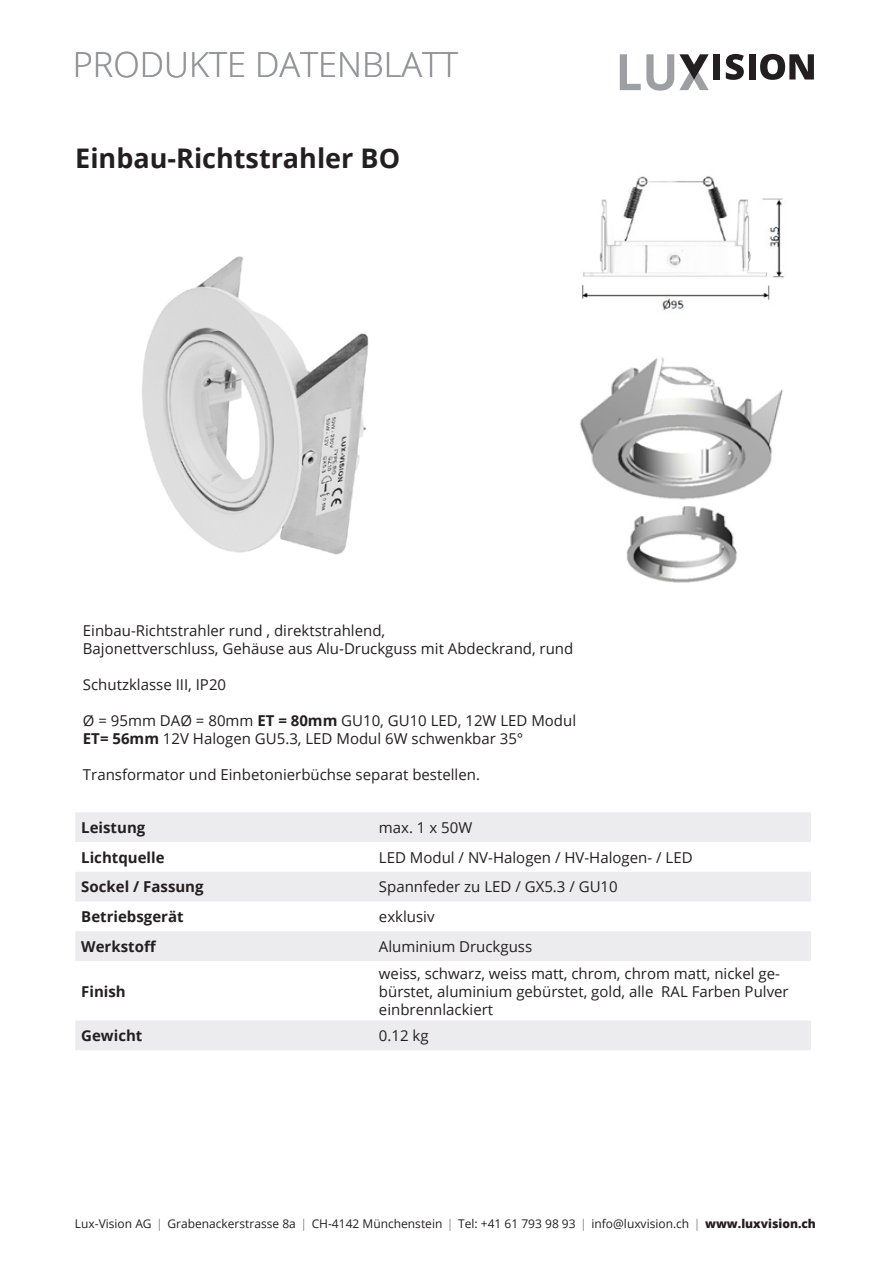
<style>
.page{position:relative;width:893px;height:1263px;background:#fff}
.page>*{position:absolute;margin:0;border:0;box-sizing:border-box;transform-origin:0 0}
.t1{font:300 34.5px "Open Sans";color:#939598}
.Produktname{font:700 27px "Open Sans";color:#231f20}
.Beschrieb{font:15px/18px "Open Sans";color:#231f20}
.t2{font:700 15px "Open Sans";color:#231f20}
.t3{font:12px "Open Sans";color:#231f20}
.s1{font-weight:700}
.s2{font-weight:800}
</style>
<div class="page">
<svg style="left:620px;top:54px;width:89px;height:37px"></svg>
<div style="left:713px;top:54px;width:7px;height:26px;background:#231f20"></div>
<svg style="left:726px;top:54px;width:18px;height:26px"></svg>
<div style="left:749px;top:54px;width:7px;height:26px;background:#231f20"></div>
<svg style="left:760px;top:54px;width:54px;height:26px"></svg>
<img style="left:142px;top:256px;width:227px;height:299px">
<svg style="left:75px;top:812px;width:736px;height:238px;fill:#f4f4f5"></svg>
<img style="left:580px;top:357px;width:203px;height:226px">
<img style="left:582px;top:176px;width:202px;height:135px">
<h1 class="t1" style="left:73px;top:41px;width:387px">PRODUKTE DATENBLATT</h1>
<p class="Produktname" style="left:75px;top:140px;width:326px">Einbau-Richtstrahler BO</p>
<p class="Beschrieb" style="left:83px;top:621px;width:304px">Einbau-Richtstrahler rund , direktstrahlend,</p>
<p class="Beschrieb" style="left:83px;top:639px;width:492px">Bajonettverschluss, Gehäuse aus Alu-Druckguss mit Abdeckrand, rund</p>
<p class="Beschrieb" style="left:83px;top:675px;width:145px">Schutzklasse III, IP20</p>
<p class="Beschrieb" style="left:83px;top:711px;width:495px">Ø = 95mm DAØ = 80mm <span class="s1">ET = 80mm</span> GU10, GU10 LED, 12W LED Modul</p>
<p class="Beschrieb" style="left:83px;top:729px;width:442px"><span class="s1">ET= 56mm</span> 12V Halogen GU5.3, LED Modul 6W schwenkbar 35°</p>
<p class="Beschrieb" style="left:83px;top:765px;width:399px">Transformator und Einbetonierbüchse separat bestellen.</p>
<p class="t2" style="left:81px;top:817px;width:66px">Leistung</p>
<p class="Beschrieb" style="left:379px;top:818px;width:95px">max. 1 x 50W</p>
<p class="t2" style="left:81px;top:846px;width:85px">Lichtquelle</p>
<p class="Beschrieb" style="left:379px;top:848px;width:315px">LED Modul / NV-Halogen / HV-Halogen- / LED</p>
<p class="t2" style="left:81px;top:876px;width:124px">Sockel / Fassung</p>
<p class="Beschrieb" style="left:379px;top:877px;width:240px">Spannfeder zu LED / GX5.3 / GU10</p>
<p class="t2" style="left:81px;top:906px;width:104px">Betriebsgerät</p>
<p class="Beschrieb" style="left:379px;top:907px;width:57px">exklusiv</p>
<p class="t2" style="left:81px;top:936px;width:77px">Werkstoff</p>
<p class="Beschrieb" style="left:379px;top:937px;width:155px">Aluminium Druckguss</p>
<p class="t2" style="left:81px;top:980px;width:46px">Finish</p>
<p class="Beschrieb" style="left:379px;top:964px;width:411px">weiss, schwarz, weiss matt, chrom, chrom matt, nickel ge&shy;bürstet, aluminium gebürstet, gold, alle RAL Farben Pulver einbrennlackiert</p>
<p class="t2" style="left:81px;top:1025px;width:63px">Gewicht</p>
<p class="Beschrieb" style="left:379px;top:1026px;width:51px">0.12 kg</p>
<p class="t3" style="left:75px;top:1215px;width:743px">Lux-Vision AG | Grabenackerstrasse 8a | CH-4142 Münchenstein | Tel: +41 61 793 98 93 | info@luxvision.ch | <span class="s2">www.luxvision.ch</span></p>
</div>
